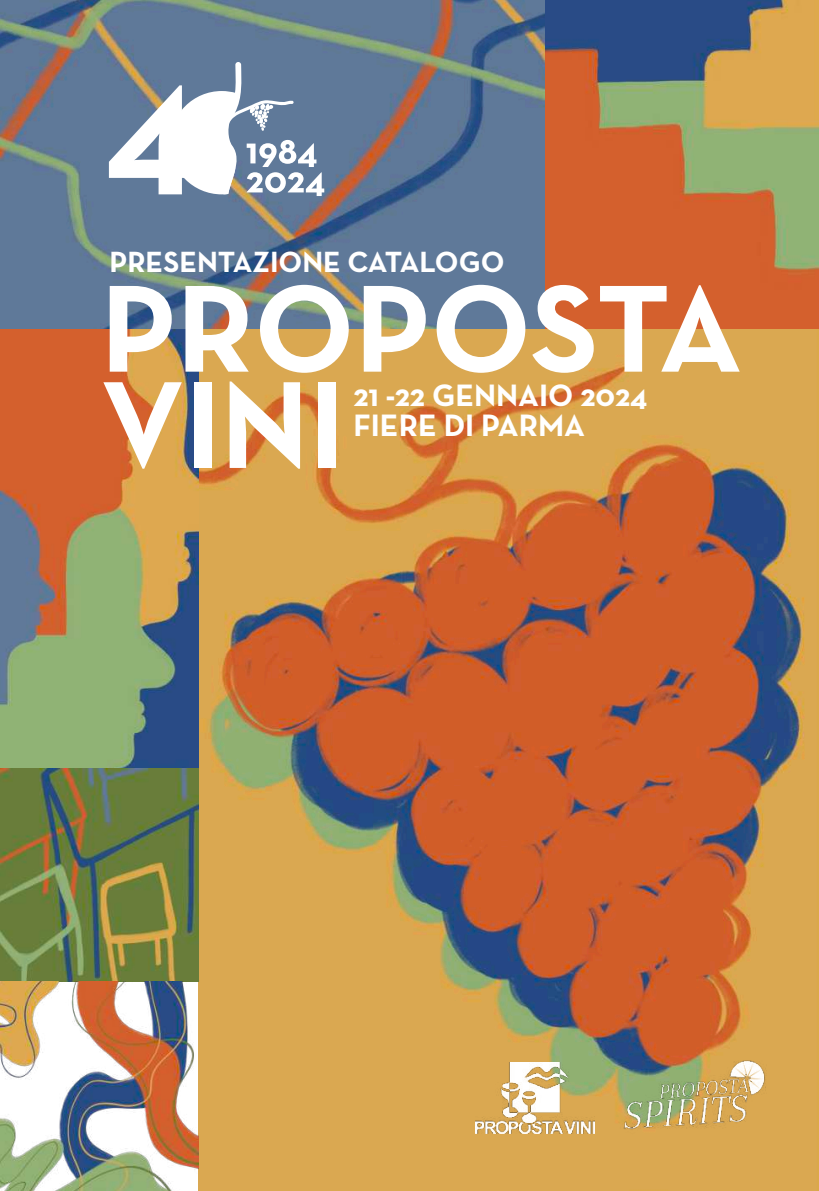
<style>
.page{position:relative;width:819px;height:1191px;background:#fff}
.page>*{position:absolute;margin:0;border:0;box-sizing:border-box;transform-origin:0 0}
.t1{font:700 126px/96.2px "Neutra Text";color:#fff}
.t2{font:700 31.5px/29.8px "Neutra Text";color:#fff}
.t3{font:700 29.75px "Neutra Text";color:#fff}
</style>
<div class="page">
<img style="left:0;top:0;width:545px;height:329px">
<img style="left:545px;top:0;width:274px;height:329px">
<img style="left:0;top:329px;width:819px;height:862px">
<svg style="left:109px;top:62px;width:215px;height:134px"></svg>
<img style="left:475px;top:1062px;width:119px;height:71px">
<img style="left:611px;top:1047px;width:165px;height:101px">
<p class="t3" style="left:109px;top:243px;width:396px">PRESENTAZIONE CATALOGO</p>
<h1 class="t1" style="left:101px;top:278px;width:643px">PROPOSTA<br>VINI</h1>
<p class="t2" style="left:353px;top:380px;width:296px">21 -22 GENNAIO 2024<br>FIERE DI PARMA</p>
</div>
